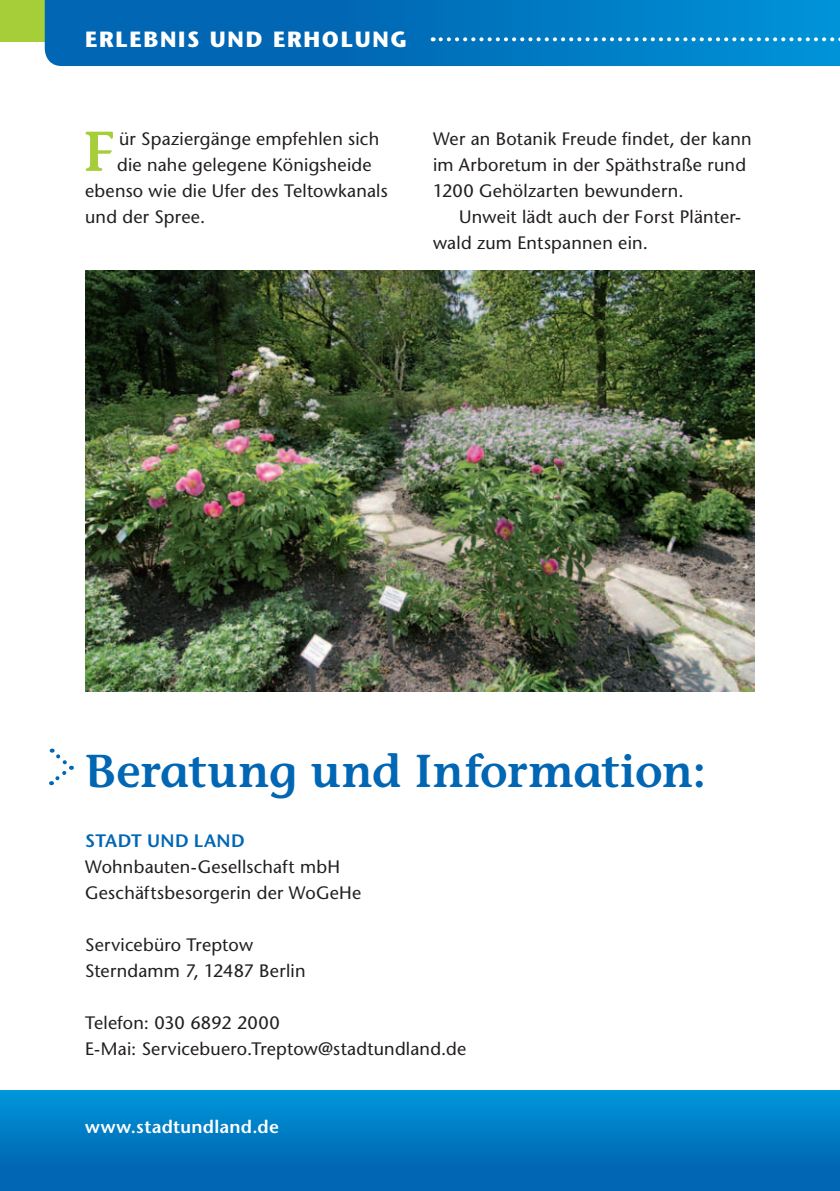
<style>
.page{position:relative;width:840px;height:1191px;background:#fff}
.page>*{position:absolute;margin:0;border:0;box-sizing:border-box;transform-origin:0 0}
.t1{font:600 56px "Stone Informal";color:#a6ce39}
.t2{font:600 46px "Stone Informal";letter-spacing:-.01em;color:#0166b3}
.t3{font:700 22px "Stone Sans";letter-spacing:.08em;color:#fff}
.t4{font:18px/26px "Stone Sans";letter-spacing:.015em;color:#231f20}
.t5{font:600 18px "Stone Sans";letter-spacing:.02em;color:#fff}
.t6{font:600 18px "Stone Sans";letter-spacing:.02em;color:#0166b3}
</style>
<div class="page">
<div style="left:0;top:1090px;width:839px;height:101px;background:linear-gradient(to bottom,#0095d9,#015dab)"></div>
<div style="left:0;top:0;width:839px;height:41px;background:#a6ce39"></div>
<svg style="left:45px;top:0;width:794px;height:66px;background:#0074be"></svg>
<svg style="left:440px;top:37px;width:400px;height:4px;background:#5eb0dc"></svg>
<svg style="left:49px;top:748px;width:24px;height:38px"></svg>
<img style="left:85px;top:271px;width:669px;height:420px">
<p class="t3" style="left:85px;top:25px;width:323px">ERLEBNIS UND ERHOLUNG</p>
<p class="t4" style="left:119px;top:125px;width:261px">ür Spaziergänge empfehlen sich</p>
<p class="t4" style="left:117px;top:151px;width:256px">die nahe gelegene Königsheide</p>
<p class="t4" style="left:85px;top:177px;width:304px">ebenso wie die Ufer des Teltowkanals</p>
<p class="t4" style="left:85px;top:203px;width:122px">und der Spree.</p>
<h1 class="t1" style="left:83px;top:117px;width:33px">F</h1>
<p class="t4" style="left:433px;top:125px;width:320px">Wer an Botanik Freude findet, der kann im Arboretum in der Späthstraße rund<br>1200 Gehölzarten bewundern.</p>
<p class="t4" style="left:433px;top:203px;width:309px;text-indent:26px">Unweit lädt auch der Forst Plänter&shy;wald zum Entspannen ein.</p>
<h2 class="t2" style="left:85px;top:742px;width:622px">Beratung und Information:</h2>
<p class="t6" style="left:85px;top:829px;width:161px">STADT UN D LAN D</p>
<p class="t4" style="left:85px;top:853px;width:277px">Wohnbauten-Gesellschaft mbH<br>Geschäftsbesorgerin der WoGeHe</p>
<p class="t4" style="left:85px;top:931px;width:222px">Servicebüro Treptow<br>Sterndamm 7, 12487 Berlin</p>
<p class="t4" style="left:85px;top:1009px;width:382px">Telefon: 030 6892 2000<br>E-Mai: Servicebuero.Treptow@stadtundland.de</p>
<p class="t5" style="left:85px;top:1115px;width:195px">www.stadtundland.de</p>
</div>
